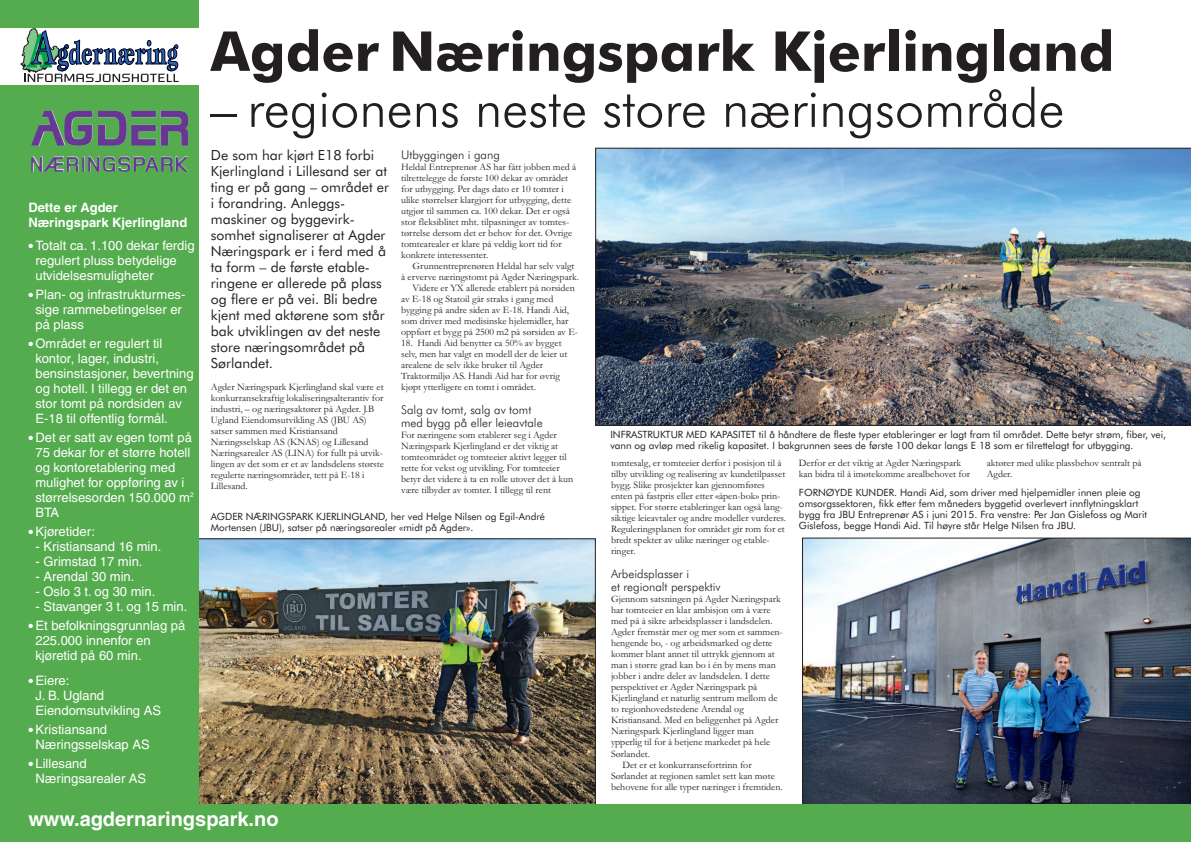
<style>
.page{position:relative;width:1191px;height:842px;background:#fff}
.page>*{position:absolute;margin:0;border:0;box-sizing:border-box;transform-origin:0 0}
.t1{font:700 55px "Futura BT";color:#231f20}
.t2{font:300 53px "Futura BT";color:#231f20}
.t3{font:700 20px "Helvetica";color:#fff}
.t4{font:14px/16px "Futura BT";color:#231f20}
.t5{font:13px/15px "Helvetica";color:#fff}
.t6{font:700 13px/15px "Helvetica";color:#fff}
.t7{font:300 12px/13px "Futura BT";color:#231f20}
.t8{font:10px/11px "Garamond";color:#231f20}
.t9{font:10px/11px "Futura BT";color:#231f20}
</style>
<div class="page">
<img style="left:198px;top:541px;width:395px;height:263px">
<div style="left:0;top:0;width:198px;height:840px;background:#54ac4e"></div>
<div style="left:0;top:28px;width:198px;height:57px;background:#fff"></div>
<svg style="left:21px;top:28px;width:158px;height:54px"></svg>
<img style="left:42px;top:111px;width:23px;height:35px">
<img style="left:802px;top:538px;width:389px;height:266px">
<img style="left:595px;top:148px;width:596px;height:277px">
<div style="left:0;top:804px;width:1191px;height:38px;background:#54ac4e"></div>
<h1 class="t1" style="left:211px;top:29px;width:905px">Agder Næringspark Kjerlingland</h1>
<h2 class="t2" style="left:211px;top:87px;width:855px">– regionens neste store næringsområde</h2>
<p class="t4" style="left:211px;top:148px;width:180px">De som har kjørt E18 forbi<br>Kjerlingland i Lillesand ser at ting er på gang – området er i forandring. Anleggs&shy;maskiner og byggevirk&shy;somhet signaliserer at Agder<br>Næringspark er i ferd med å ta form – de første etable&shy;ringene er allerede på plass og flere er på vei. Bli bedre kjent med aktørene som står bak utviklingen av det neste store næringsområdet på<br>Sørlandet.</p>
<p class="t8" style="left:211px;top:383px;width:174px">Agder Næringspark Kjerlingland skal være et konkurransekraftig lokaliseringsalterantiv for industri, – og næringsaktører på Agder. J.B Ugland Eiendomsutvikling AS (JBU AS) satser sammen med Kristiansand Næringsselskap AS (KNAS) og Lillesand Næringsarealer AS (LINA) for fullt på utvik&shy;lingen av det som er et av landsdelens største regulerte næringsområder, tett på E-18 i Lillesand.</p>
<p class="t7" style="left:401px;top:149px;width:100px">Utbyggingen i gang</p>
<p class="t8" style="left:401px;top:162px;width:177px">Heldal Entreprenør AS har fått jobben med å tilrettelegge de første 100 dekar av området for utbygging. Per dags dato er 10 tomter i ulike størrelser klargjort for utbygging, dette utgjør til sammen ca. 100 dekar. Det er også stor fleksiblitet mht. tilpasninger av tomtes&shy;tørrelse dersom det er behov for det. Øvrige tomtearealer er klare på veldig kort tid for konkrete interessenter.</p>
<p class="t8" style="left:412px;top:261px;width:163px">Grunnentreprenøren Heldal har selv valgt</p>
<p class="t8" style="left:401px;top:272px;width:179px">å erverve næringstomt på Agder Næringspark.</p>
<p class="t8" style="left:412px;top:283px;width:164px">Videre er YX allerede etablert på norsiden</p>
<p class="t8" style="left:401px;top:294px;width:154px">av E-18 og Statoil går straks i gang med</p>
<p class="t8" style="left:401px;top:305px;width:169px">bygging på andre siden av E-18. Handi Aid,</p>
<p class="t8" style="left:401px;top:316px;width:169px">som driver med medisinske hjelemidler, har</p>
<p class="t8" style="left:401px;top:327px;width:178px">oppført et bygg på 2500 m2 på sørsiden av E-</p>
<p class="t8" style="left:401px;top:338px;width:168px">18. Handi Aid benytter ca 50% av bygget selv, men har valgt en modell der de leier ut arealene de selv ikke bruker til Agder Traktormiljø AS. Handi Aid har for øvrig kjøpt ytterligere en tomt i området.</p>
<p class="t7" style="left:401px;top:404px;width:143px">Salg av tomt, salg av tomt med bygg på eller leieavtale</p>
<p class="t8" style="left:401px;top:430px;width:174px">For næringene som etablerer seg i Agder Næringspark Kjerlingland er det viktig at tomteområdet og tomteeier aktivt legger til rette for vekst og utvikling. For tomteeier betyr det videre å ta en rolle utover det å kun være tilbyder av tomter. I tillegg til rent</p>
<h3 class="t6" style="left:28px;top:201px;width:160px">Dette er Agder<br>Næringspark Kjerlingland</h3>
<h3 class="t5" style="left:35px;top:239px;width:161px;text-indent:-7px">● Totalt ca. 1.100 dekar ferdig regulert pluss betydelige utvidelsesmuligheter</h3>
<h3 class="t5" style="left:35px;top:288px;width:151px;text-indent:-7px">● Plan- og infrastrukturmes&shy;sige rammebetingelser er på plass</h3>
<h3 class="t5" style="left:35px;top:337px;width:160px;text-indent:-7px">● Området er regulert til kontor, lager, industri, bensinstasjoner, bevertning og hotell. I tillegg er det en stor tomt på nordsiden av<br>E-18 til offentlig formål.</h3>
<h3 class="t5" style="left:35px;top:431px;width:160px;text-indent:-7px">● Det er satt av egen tomt på<br>75 dekar for et større hotell og kontoretablering med mulighet for oppføring av i størrelsesorden 150.000 m<sup>2<br></sup>BTA</h3>
<h3 class="t5" style="left:28px;top:525px;width:68px">● Kjøretider:</h3>
<h3 class="t5" style="left:35px;top:540px;width:127px">- Kristiansand 16 min.</h3>
<h3 class="t5" style="left:35px;top:555px;width:109px">- Grimstad 17 min.</h3>
<h3 class="t5" style="left:35px;top:570px;width:100px">- Arendal 30 min.</h3>
<h3 class="t5" style="left:35px;top:585px;width:121px">- Oslo 3 t. og 30 min.</h3>
<h3 class="t5" style="left:35px;top:600px;width:153px">- Stavanger 3 t. og 15 min.</h3>
<h3 class="t5" style="left:35px;top:619px;width:151px;text-indent:-7px">● Et befolkningsgrunnlag på<br>225.000 innenfor en kjøretid på 60 min.</h3>
<h3 class="t5" style="left:35px;top:674px;width:127px;text-indent:-7px">● Eiere:<br>J. B. Ugland<br>Eiendomsutvikling AS</h3>
<h3 class="t5" style="left:35px;top:723px;width:116px;text-indent:-7px">● Kristiansand<br>Næringsselskap AS</h3>
<h3 class="t5" style="left:36px;top:757px;width:112px;text-indent:-7px">● Lillesand<br>Næringsarealer AS</h3>
<h3 class="t3" style="left:28px;top:812px;width:252px">www.agdernaringspark.no</h3>
<p class="t9" style="left:211px;top:512px;width:336px">AGDER NÆRINGSPARK KJERLINGLAND, her ved Helge Nilsen og Egil-André<br>Mortensen (JBU), satser på næringsarealer «midt på Agder».</p>
<p class="t9" style="left:610px;top:430px;width:557px">INFRASTRUKTUR MED KAPASITET til å håndtere de fleste typer etableringer er lagt fram til området. Dette betyr strøm, fiber, vei, vann og avløp med rikelig kapasitet. I bakgrunnen sees de første 100 dekar langs E 18 som er tilrettelagt for utbygging.</p>
<p class="t8" style="left:611px;top:459px;width:177px">tomtesalg, er tomteeier derfor i posisjon til å tilby utvikling og realisering av kundetilpasset bygg. Slike prosjekter kan gjennomføres enten på fastpris eller etter «åpen-bok» prin&shy;sippet. For større etableringer kan også lang&shy;siktige leieavtaler og andre modeller vurderes.<br>Reguleringsplanen for området gir rom for et bredt spekter av ulike næringer og etable&shy;ringer.</p>
<p class="t7" style="left:611px;top:569px;width:111px">Arbeidsplasser i<br>et regionalt perspektiv</p>
<p class="t8" style="left:611px;top:595px;width:171px">Gjennom satsningen på Agder Næringspark</p>
<p class="t8" style="left:611px;top:606px;width:161px">har tomteeier en klar ambisjon om å være</p>
<p class="t8" style="left:611px;top:617px;width:163px">med på å sikre arbeidsplasser i landsdelen.</p>
<p class="t8" style="left:611px;top:628px;width:173px">Agder fremstår mer og mer som et sammen-</p>
<p class="t8" style="left:611px;top:639px;width:163px">hengende bo, - og arbeidsmarked og dette</p>
<p class="t8" style="left:611px;top:650px;width:165px">kommer blant annet til uttrykk gjennom at</p>
<p class="t8" style="left:611px;top:661px;width:166px">man i større grad kan bo i én by mens man</p>
<p class="t8" style="left:611px;top:672px;width:160px">jobber i andre deler av landsdelen. I dette</p>
<p class="t8" style="left:611px;top:683px;width:148px">perspektivet er Agder Næringspark på</p>
<p class="t8" style="left:611px;top:694px;width:168px">Kjerlingland et naturlig sentrum mellom de</p>
<p class="t8" style="left:611px;top:705px;width:134px">to regionhovedstedene Arendal og</p>
<p class="t8" style="left:611px;top:716px;width:169px">Kristiansand. Med en beliggenhet på Agder</p>
<p class="t8" style="left:611px;top:727px;width:144px">Næringspark Kjerlingland ligger man</p>
<p class="t8" style="left:611px;top:738px;width:161px">ypperlig til for å betjene markedet på hele</p>
<p class="t8" style="left:611px;top:749px;width:40px">Sørlandet.</p>
<p class="t8" style="left:622px;top:760px;width:131px">Det er et konkurransefortrinn for</p>
<p class="t8" style="left:611px;top:771px;width:165px">Sørlandet at regionen samlet sett kan møte</p>
<p class="t8" style="left:611px;top:782px;width:173px">behovene for alle typer næringer i fremtiden.</p>
<p class="t8" style="left:799px;top:459px;width:173px">Derfor er det viktig at Agder Næringspark kan bidra til å imøtekomme arealbehovet for</p>
<p class="t8" style="left:986px;top:459px;width:156px">aktører med ulike plassbehov sentralt på<br>Agder.</p>
<p class="t9" style="left:799px;top:488px;width:349px">FORNØYDE KUNDER. Handi Aid, som driver med hjelpemidler innen pleie og omsorgssektoren, fikk etter fem måneders byggetid overlevert innflytningsklart bygg fra JBU Entreprenør AS i juni 2015. Fra venstre: Per Jan Gislefoss og Marit Gislefoss, begge Handi Aid. Til høyre står Helge Nilsen fra JBU.</p>
</div>
